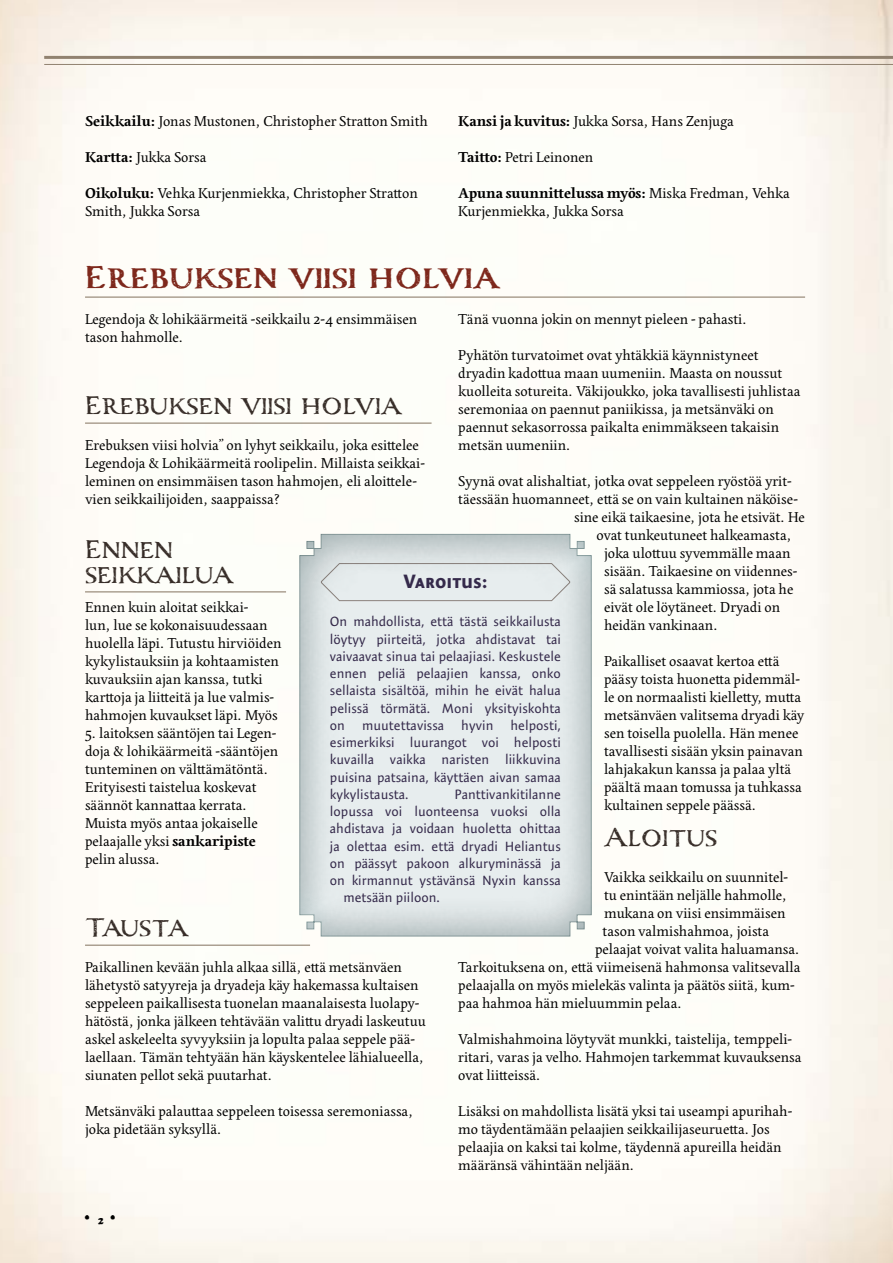
<style>
.page{position:relative;width:893px;height:1263px;background:#fff}
.page>*{position:absolute;margin:0;border:0;box-sizing:border-box;transform-origin:0 0}
.t1{font:700 39px "Carta Marina";color:#7e281c}
.t2{font:31.5px/24.8px "Carta Marina";color:#372d28}
.t3{font:24px "Attic Antique";color:#000}
.t4{font:700 19.5px "Expo Sans Pro";color:#352a4b}
.t5{font:15px/18px "Edita";color:#000}
.t6{font:13.5px/17.2px "Expo Sans Pro";color:#352a4b;text-align:justify}
.s1{font-weight:700}
.s2{font-family:"Broadsheet";font-size:15px}
</style>
<div class="page">
<hr style="left:44px;top:56px;width:849px;height:3px;background:#918270">
<hr style="left:44px;top:64px;width:849px;height:1px;background:#918270">
<hr style="left:85px;top:297px;width:720px;height:1px;background:#918270">
<hr style="left:85px;top:423px;width:347px;height:1px;background:#918270">
<hr style="left:85px;top:591px;width:201px;height:1px;background:#918270">
<hr style="left:85px;top:945px;width:225px;height:1px;background:#918270">
<div style="left:286px;top:524px;width:318px;height:414px;background:#9db1b2;opacity:.75"></div>
<p class="t5" style="left:85px;top:113px;width:344px"><span class="s1">Seikkailu:</span> Jonas Mustonen, Christopher Stratton Smith</p>
<p class="t5" style="left:85px;top:149px;width:123px"><span class="s1">Kartta:</span> Jukka Sorsa</p>
<p class="t5" style="left:85px;top:185px;width:334px"><span class="s1">Oikoluku:</span> Vehka Kurjenmiekka, Christopher Stratton<br>Smith, Jukka Sorsa</p>
<p class="t5" style="left:458px;top:113px;width:277px"><span class="s1">Kansi ja kuvitus:</span> Jukka Sorsa, Hans Zenjuga</p>
<p class="t5" style="left:458px;top:149px;width:136px"><span class="s1">Taitto:</span> Petri Leinonen</p>
<p class="t5" style="left:458px;top:185px;width:333px"><span class="s1">Apuna suunnittelussa myös:</span> Miska Fredman, Vehka<br>Kurjenmiekka, Jukka Sorsa</p>
<h1 class="t1" style="left:85px;top:254px;width:417px">Erebuksen viisi holvia</h1>
<p class="t5" style="left:85px;top:311px;width:334px">Legendoja &amp; lohikäärmeitä -seikkailu 2-4 ensimmäisen tason hahmolle.</p>
<p class="t5" style="left:458px;top:311px;width:290px">Tänä vuonna jokin on mennyt pieleen - pahasti.</p>
<p class="t5" style="left:458px;top:347px;width:344px">Pyhätön turvatoimet ovat yhtäkkiä käynnistyneet dryadin kadottua maan uumeniin. Maasta on noussut kuolleita sotureita. Väkijoukko, joka tavallisesti juhlistaa seremoniaa on paennut paniikissa, ja metsänväki on paennut sekasorrossa paikalta enimmäkseen takaisin metsän uumeniin.</p>
<p class="t5" style="left:458px;top:473px;width:335px">Syynä ovat alishaltiat, jotka ovat seppeleen ryöstöä yrit-</p>
<p class="t5" style="left:458px;top:491px;width:341px">täessään huomanneet, että se on vain kultainen näköise-</p>
<p class="t5" style="left:574px;top:509px;width:232px">sine eikä taikaesine, jota he etsivät. He</p>
<p class="t5" style="left:597px;top:527px;width:196px">ovat tunkeutuneet halkeamasta,</p>
<p class="t5" style="left:604px;top:545px;width:188px">joka ulottuu syvemmälle maan</p>
<p class="t5" style="left:604px;top:563px;width:195px">sisään. Taikaesine on viidennes-</p>
<p class="t5" style="left:604px;top:581px;width:191px">sä salatussa kammiossa, jota he</p>
<p class="t5" style="left:604px;top:599px;width:178px">eivät ole löytäneet. Dryadi on</p>
<p class="t5" style="left:604px;top:617px;width:115px">heidän vankinaan.</p>
<p class="t5" style="left:604px;top:653px;width:202px">Paikalliset osaavat kertoa että pääsy toista huonetta pidemmäl&shy;le on normaalisti kielletty, mutta metsänväen valitsema dryadi käy sen toisella puolella. Hän menee tavallisesti sisään yksin painavan lahjakakun kanssa ja palaa yltä päältä maan tomussa ja tuhkassa kultainen seppele päässä.</p>
<h2 class="t2" style="left:604px;top:825px;width:115px">Aloitus</h2>
<p class="t5" style="left:604px;top:869px;width:186px">Vaikka seikkailu on suunnitel-</p>
<p class="t5" style="left:604px;top:887px;width:184px">tu enintään neljälle hahmolle,</p>
<p class="t5" style="left:604px;top:905px;width:183px">mukana on viisi ensimmäisen</p>
<p class="t5" style="left:603px;top:923px;width:168px">tason valmishahmoa, joista</p>
<p class="t5" style="left:595px;top:941px;width:206px">pelaajat voivat valita haluamansa.</p>
<p class="t5" style="left:458px;top:959px;width:344px">Tarkoituksena on, että viimeisenä hahmonsa valitsevalla</p>
<p class="t5" style="left:458px;top:977px;width:338px">pelaajalla on myös mielekäs valinta ja päätös siitä, kum-</p>
<p class="t5" style="left:458px;top:995px;width:225px">paa hahmoa hän mieluummin pelaa.</p>
<p class="t5" style="left:458px;top:1031px;width:345px">Valmishahmoina löytyvät munkki, taistelija, temppeli&shy;ritari, varas ja velho. Hahmojen tarkemmat kuvauksensa ovat liitteissä.</p>
<p class="t5" style="left:458px;top:1103px;width:336px">Lisäksi on mahdollista lisätä yksi tai useampi apurihah&shy;mo täydentämään pelaajien seikkailijaseuruetta. Jos pelaajia on kaksi tai kolme, täydennä apureilla heidän määränsä vähintään neljään.</p>
<h2 class="t2" style="left:85px;top:393px;width:319px">Erebuksen viisi holvia</h2>
<p class="t5" style="left:85px;top:437px;width:342px">Erebuksen viisi holvia” on lyhyt seikkailu, joka esittelee Legendoja &amp; Lohikäärmeitä roolipelin. Millaista seikkai&shy;leminen on ensimmäisen tason hahmojen, eli aloittele&shy;vien seikkailijoiden, saappaissa?</p>
<h2 class="t2" style="left:85px;top:537px;width:150px">Ennen seikkailua</h2>
<p class="t5" style="left:85px;top:599px;width:198px">Ennen kuin aloitat seikkai-<br>lun, lue se kokonaisuudessaan huolella läpi. Tutustu hirviöiden kykylistauksiin ja kohtaamisten kuvauksiin ajan kanssa, tutki karttoja ja liitteitä ja lue valmis&shy;hahmojen kuvaukset läpi. Myös</p>
<p class="t5" style="left:85px;top:725px;width:195px">5. laitoksen sääntöjen tai Legen&shy;doja &amp; lohikäärmeitä -sääntöjen tunteminen on välttämätöntä.<br>Erityisesti taistelua koskevat säännöt kannattaa kerrata.<br>Muista myös antaa jokaiselle pelaajalle yksi <span class="s1">sankaripiste </span>pelin alussa.</p>
<h3 class="t4" style="left:404px;top:569px;width:85px">Varoitus:</h3>
<p class="t6" style="left:330px;top:613px;width:233px">On mahdollista, että tästä seikkailusta löytyy piirteitä, jotka ahdistavat tai vaivaavat sinua tai pelaajiasi. Keskustele ennen peliä pelaajien kanssa, onko sellaista sisältöä, mihin he eivät halua pelissä törmätä. Moni yksityiskohta on</p>
<p class="t6" style="left:330px;top:716px;width:233px;text-indent:181px">helposti, esimerkiksi luurangot voi helposti kuvailla vaikka naristen liikkuvina puisina patsaina, käyttäen aivan samaa kykylistausta.</p>
<p class="t6" style="left:362px;top:716px;width:84px">muutettavissa</p>
<p class="t6" style="left:461px;top:716px;width:34px">hyvin</p>
<p class="t6" style="left:455px;top:785px;width:108px">Panttivankitilanne</p>
<p class="t6" style="left:330px;top:803px;width:232px">lopussa voi luonteensa vuoksi olla</p>
<p class="t6" style="left:330px;top:820px;width:233px">ahdistava ja voidaan huoletta ohittaa</p>
<p class="t6" style="left:330px;top:837px;width:232px">ja olettaa esim. että dryadi Heliantus</p>
<p class="t6" style="left:330px;top:854px;width:232px">on päässyt pakoon alkuryminässä ja</p>
<p class="t6" style="left:330px;top:872px;width:233px">on kirmannut ystävänsä Nyxin kanssa</p>
<p class="t6" style="left:343px;top:889px;width:98px">metsään piiloon.</p>
<h2 class="t2" style="left:85px;top:915px;width:105px">Tausta</h2>
<p class="t5" style="left:85px;top:959px;width:342px">Paikallinen kevään juhla alkaa sillä, että metsänväen lähetystö satyyreja ja dryadeja käy hakemassa kultaisen seppeleen paikallisesta tuonelan maanalaisesta luolapy&shy;hätöstä, jonka jälkeen tehtävään valittu dryadi laskeutuu askel askeleelta syvyyksiin ja lopulta palaa seppele pää&shy;laellaan. Tämän tehtyään hän käyskentelee lähialueella, siunaten pellot sekä puutarhat.</p>
<p class="t5" style="left:85px;top:1103px;width:330px">Metsänväki palauttaa seppeleen toisessa seremoniassa, joka pidetään syksyllä.</p>
<h3 class="t3" style="left:83px;top:1195px;width:35px">∙ <span class="s2">2</span> ∙</h3>
</div>
